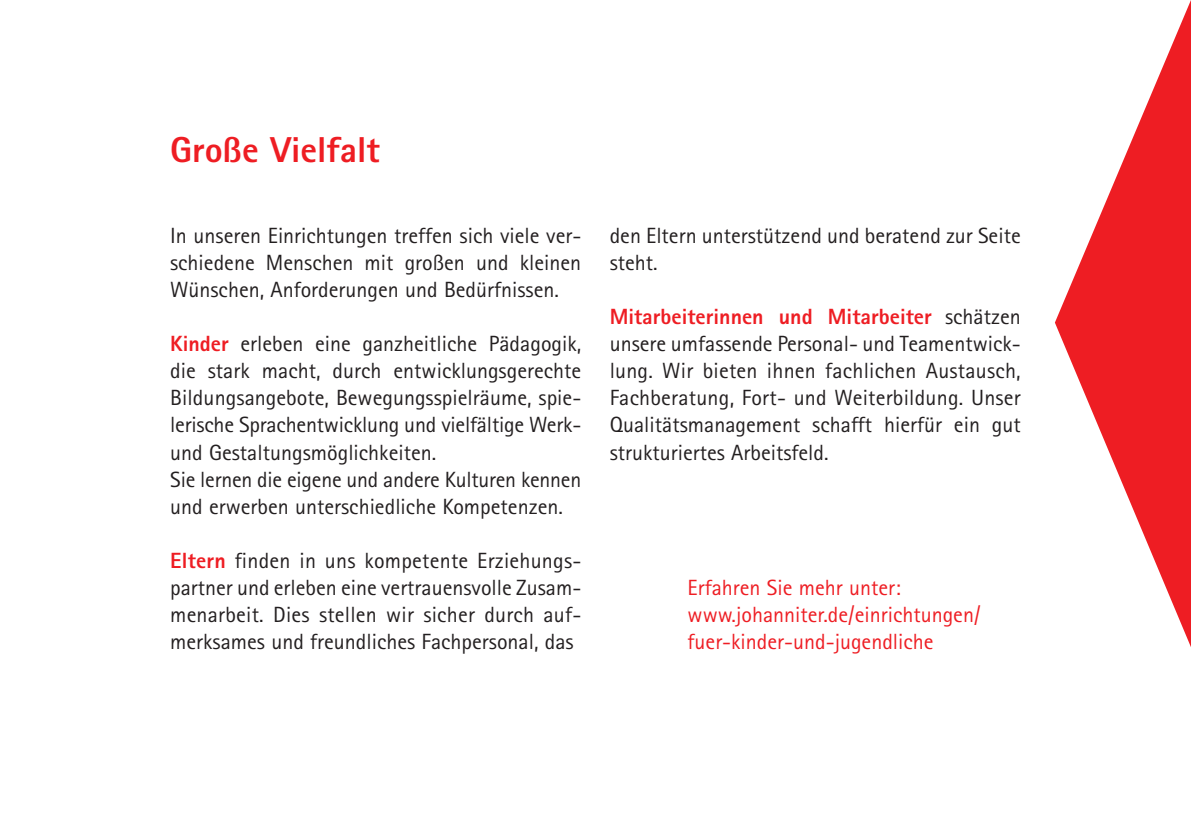
<style>
.page{position:relative;width:1191px;height:840px;background:#fff}
.page>*{position:absolute;margin:0;border:0;box-sizing:border-box;transform-origin:0 0}
.t1{font:800 36px "Rotis Sans Serif";color:#ee1d23}
.t2{font:22px/27px "Rotis Sans Serif";color:#231f20;text-align:justify}
.t3{font:22px/27px "Rotis Sans Serif";color:#ee1d23}
.s1{font-weight:800;color:#ee1d23}
</style>
<div class="page">
<svg style="left:1055px;top:0;width:136px;height:647px"></svg>
<p class="t1" style="left:170px;top:127px;width:211px">Große Vielfalt</p>
<p class="t2" style="left:170px;top:222px;width:413px">In unseren Einrichtungen treffen sich viele ver&shy;schiedene Menschen mit großen und kleinen Wünschen, Anforderungen und Bedürfnissen.</p>
<p class="t2" style="left:170px;top:330px;width:413px"><span class="s1">Kinder</span> erleben eine ganzheitliche Pädagogik, die stark macht, durch entwicklungsgerechte Bildungsangebote, Bewegungsspielräume, spie&shy;lerische Sprachentwicklung und vielfältige Werk&shy;und Gestaltungsmöglichkeiten.</p>
<p class="t2" style="left:170px;top:465px;width:412px">Sie lernen die eigene und andere Kulturen kennen und erwerben unterschiedliche Kompetenzen.</p>
<p class="t2" style="left:170px;top:546px;width:413px"><span class="s1">Eltern</span> finden in uns kompetente Erziehungs&shy;partner und erleben eine vertrauensvolle Zusam&shy;menarbeit. Dies stellen wir sicher durch auf&shy;merksames und freundliches Fachpersonal, das</p>
<p class="t2" style="left:609px;top:222px;width:412px">den Eltern unterstützend und beratend zur Seite steht.</p>
<p class="t2" style="left:609px;top:303px;width:413px"><span class="s1">Mitarbeiterinnen und Mitarbeiter</span> schätzen unsere umfassende Personal- und Teamentwick&shy;lung. Wir bieten ihnen fachlichen Austausch, Fachberatung, Fort- und Weiterbildung. Unser Qualitätsmanagement schafft hierfür ein gut strukturiertes Arbeitsfeld.</p>
<p class="t3" style="left:687px;top:573px;width:215px">Erfahren Sie mehr unter:</p>
<p class="t3" style="left:687px;top:600px;width:294px">www.johanniter.de/einrichtungen/ fuer-kinder-und-jugendliche</p>
</div>
